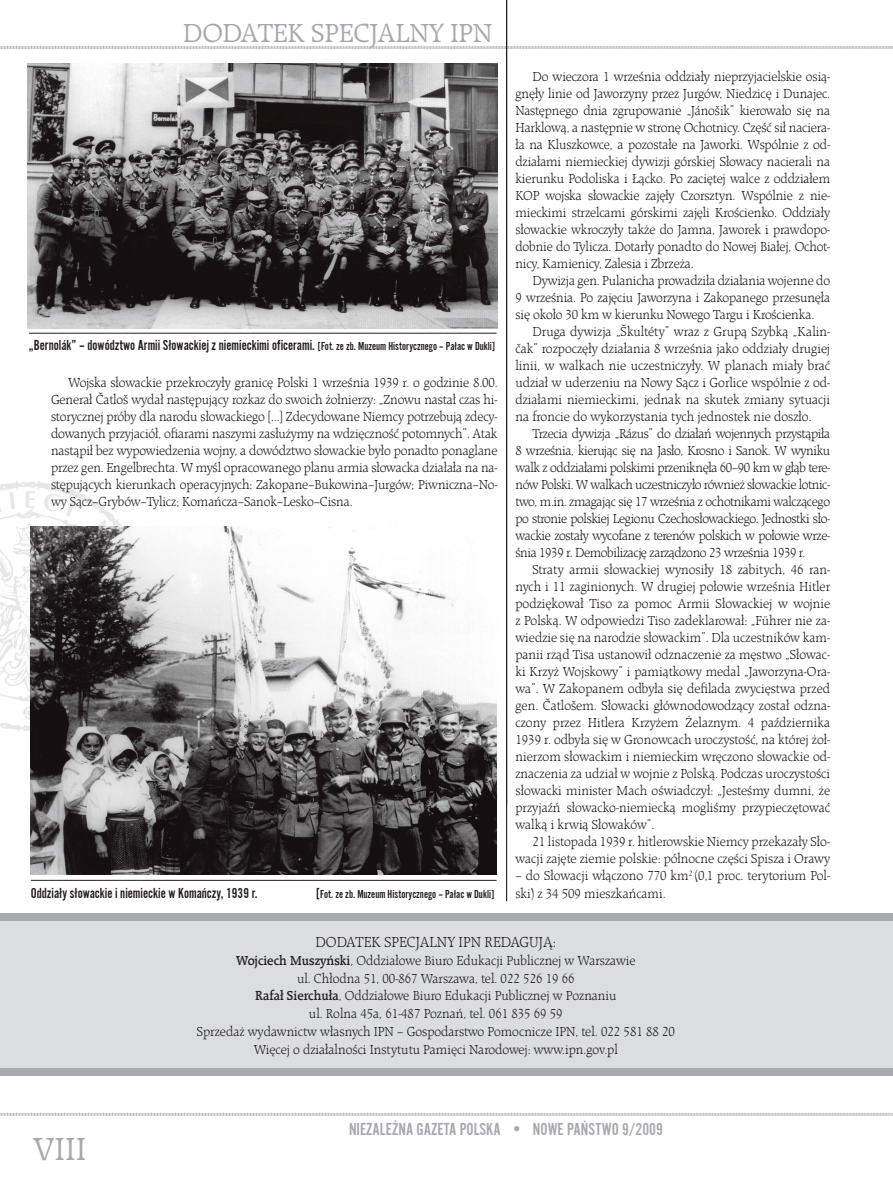
<style>
.page{position:relative;width:893px;height:1191px;background:#fff}
.page>*{position:absolute;margin:0;border:0;box-sizing:border-box;transform-origin:0 0}
.t1{font:33px "Raleigh TCE";color:#a8a9ad}
.t2{font:27px "Raleigh TCE";letter-spacing:-.01em;color:#a8a9ad}
.t3{font:18px "Alternate Got No 2 DCE";color:#a8a9ad}
.Podpis_Foto{font:15px "Alternate Got No 2 DCE";color:#231f20}
.txt{font:300 15px "Raleigh TCE";color:#231f20;scale:.95 1}
.txt-2{font:300 13.5px/17px "Raleigh TCE";color:#231f20;text-align:justify;scale:.95 1}
.Podpis_Foto-2{font:12px "Alternate Got No 2 DCE";color:#231f20}
.s1{font-size:12px}
.s2{font-size:15px}
.s3{font-family:"Raleigh TCE Dem Bol";font-weight:400}
</style>
<div class="page">
<svg style="left:0;top:45px;width:893px;height:5px"></svg>
<svg style="left:0;top:1113px;width:893px;height:3px;background:#d2d2d4"></svg>
<img style="left:0;top:481px;width:132px;height:255px">
<hr style="left:506px;top:0;width:1px;height:901px;background:#231f20">
<div style="left:0;top:920px;width:893px;height:148px;background:#dcdddf"></div>
<div style="left:0;top:913px;width:893px;height:7px;background:#a8a9ad"></div>
<div style="left:0;top:1068px;width:893px;height:7px;background:#a8a9ad"></div>
<img style="left:28px;top:64px;width:470px;height:264px">
<img style="left:31px;top:527px;width:466px;height:347px">
<hr style="left:29px;top:333px;width:468px;height:1px;background:#231f20">
<hr style="left:31px;top:880px;width:466px;height:1px;background:#231f20">
<h2 class="t2" style="left:183px;top:17px;width:311px">DODATEK SPECJALNY IPN</h2>
<p class="Podpis_Foto" style="left:29px;top:338px;width:468px">„Bernolák” – dowództwo Armii Słowackiej z niemieckimi oficerami. <span class="s1">[Fot. ze zb. Muzeum Historycznego – Pałac w Dukli]</span></p>
<p class="txt-2" style="left:51px;top:374px;width:472px;text-indent:17px">Wojska słowackie przekroczyły granicę Polski 1 września 1939 r. o godzinie 8.00.<br>Generał Čatloš wydał następujący rozkaz do swoich żołnierzy: „Znowu nastał czas hi&shy;storycznej próby dla narodu słowackiego […] Zdecydowane Niemcy potrzebują zdecy&shy;dowanych przyjaciół, ofiarami naszymi zasłużymy na wdzięczność potomnych”. Atak nastąpił bez wypowiedzenia wojny, a dowództwo słowackie było ponadto ponaglane przez gen. Engelbrechta. W myśl opracowanego planu armia słowacka działała na na&shy;stępujących kierunkach operacyjnych: Zakopane–Bukowina–Jurgów; Piwniczna–No&shy;wy Sącz–Grybów–Tylicz; Komańcza–Sanok–Lesko–Cisna.</p>
<p class="Podpis_Foto" style="left:31px;top:885px;width:228px">Oddziały słowackie i niemieckie w Komańczy, 1939 r.</p>
<p class="Podpis_Foto-2" style="left:316px;top:887px;width:180px"><span class="s2">[</span>Fot. ze zb. Muzeum Historycznego – Pałac w Dukli]</p>
<p class="txt-2" style="left:515px;top:68px;width:333px;text-indent:17px">Do wieczora 1 września oddziały nieprzyjacielskie osią&shy;gnęły linie od Jaworzyny przez Jurgów, Niedzicę i Dunajec.<br>Następnego dnia zgrupowanie „Jánošik” kierowało się na Harklową, a następnie w stronę Ochotnicy. Część sił naciera&shy;ła na Kluszkowce, a pozostałe na Jaworki. Wspólnie z od&shy;działami niemieckiej dywizji górskiej Słowacy nacierali na kierunku Podoliska i Łącko. Po zaciętej walce z oddziałem KOP wojska słowackie zajęły Czorsztyn. Wspólnie z nie&shy;mieckimi strzelcami górskimi zajęli Krościenko. Oddziały słowackie wkroczyły także do Jamna, Jaworek i prawdopo&shy;dobnie do Tylicza. Dotarły ponadto do Nowej Białej, Ochot&shy;nicy, Kamienicy, Zalesia i Zbrzeża.</p>
<p class="txt-2" style="left:515px;top:272px;width:333px;text-indent:17px">Dywizja gen. Pulanicha prowadziła działania wojenne do 9 września. Po zajęciu Jaworzyna i Zakopanego przesunęła się około 30 km w kierunku Nowego Targu i Krościenka.</p>
<p class="txt-2" style="left:515px;top:323px;width:333px;text-indent:17px">Druga dywizja „Škultéty” wraz z Grupą Szybką „Kalin&shy;čak” rozpoczęły działania 8 września jako oddziały drugiej linii, w walkach nie uczestniczyły. W planach miały brać udział w uderzeniu na Nowy Sącz i Gorlice wspólnie z od&shy;działami niemieckimi, jednak na skutek zmiany sytuacji na froncie do wykorzystania tych jednostek nie doszło.</p>
<p class="txt-2" style="left:515px;top:425px;width:333px;text-indent:17px">Trzecia dywizja „Rázus” do działań wojennych przystąpiła 8 września, kierując się na Jasło, Krosno i Sanok. W wyniku walk z oddziałami polskimi przeniknęła 60–90 km w głąb tere&shy;nów Polski. W walkach uczestniczyło również słowackie lotnic&shy;two, m.in. zmagając się 17 września z ochotnikami walczącego po stronie polskiej Legionu Czechosłowackiego. Jednostki sło&shy;wackie zostały wycofane z terenów polskich w połowie wrze&shy;śnia 1939 r. Demobilizację zarządzono 23 września 1939 r.</p>
<p class="txt-2" style="left:515px;top:561px;width:333px;text-indent:17px">Straty armii słowackiej wynosiły 18 zabitych, 46 ran&shy;nych i 11 zaginionych. W drugiej połowie września Hitler podziękował Tiso za pomoc Armii Słowackiej w wojnie z Polską. W odpowiedzi Tiso zadeklarował: „Führer nie za&shy;wiedzie się na narodzie słowackim”. Dla uczestników kam&shy;panii rząd Tisa ustanowił odznaczenie za męstwo „Słowac&shy;ki Krzyż Wojskowy” i pamiątkowy medal „Jaworzyna-Ora&shy;wa”. W Zakopanem odbyła się defilada zwycięstwa przed gen. Čatlošem. Słowacki głównodowodzący został odzna&shy;czony przez Hitlera Krzyżem Żelaznym. 4 października 1939 r. odbyła się w Gronowcach uroczystość, na której żoł&shy;nierzom słowackim i niemieckim wręczono słowackie od&shy;znaczenia za udział w wojnie z Polską. Podczas uroczystości słowacki minister Mach oświadczył: „Jesteśmy dumni, że przyjaźń słowacko-niemiecką mogliśmy przypieczętować walką i krwią Słowaków”.</p>
<p class="txt-2" style="left:515px;top:833px;width:333px;text-align:right">21 listopada 1939 r. hitlerowskie Niemcy przekazały Sło&shy;wacji zajęte ziemie polskie: północne części Spisza i Orawy</p>
<p class="txt-2" style="left:515px;top:867px;width:333px">– do Słowacji włączono 770 km<sup>2</sup> (0,1 proc. terytorium Pol&shy;ski) z 34 509 mieszkańcami.</p>
<p class="txt" style="left:316px;top:933px;width:255px">DODATEK SPECJALNY IPN REDAGUJĄ:</p>
<p class="txt-2" style="left:236px;top:952px;width:422px"><span class="s3">Wojciech Muszyński</span>, Oddziałowe Biuro Edukacji Publicznej w Warszawie</p>
<p class="txt-2" style="left:297px;top:969px;width:294px">ul. Chłodna 51, 00-867 Warszawa, tel. 022 526 19 66</p>
<p class="txt-2" style="left:255px;top:987px;width:382px"><span class="s3">Rafał Sierchuła</span>, Oddziałowe Biuro Edukacji Publicznej w Poznaniu</p>
<p class="txt-2" style="left:309px;top:1005px;width:269px">ul. Rolna 45a, 61-487 Poznań, tel. 061 835 69 59</p>
<p class="txt-2" style="left:197px;top:1023px;width:505px">Sprzedaż wydawnictw własnych IPN – Gospodarstwo Pomocnicze IPN, tel. 022 581 88 20</p>
<p class="txt-2" style="left:254px;top:1040px;width:385px">Więcej o działalności Instytutu Pamięci Narodowej: www.ipn.gov.pl</p>
<h1 class="t1" style="left:33px;top:1130px;width:55px">VIII</h1>
<h3 class="t3" style="left:349px;top:1119px;width:315px">NIEZALEŻNA GAZETA POLSKA ● NOWE PAŃSTWO 9/2009</h3>
</div>
